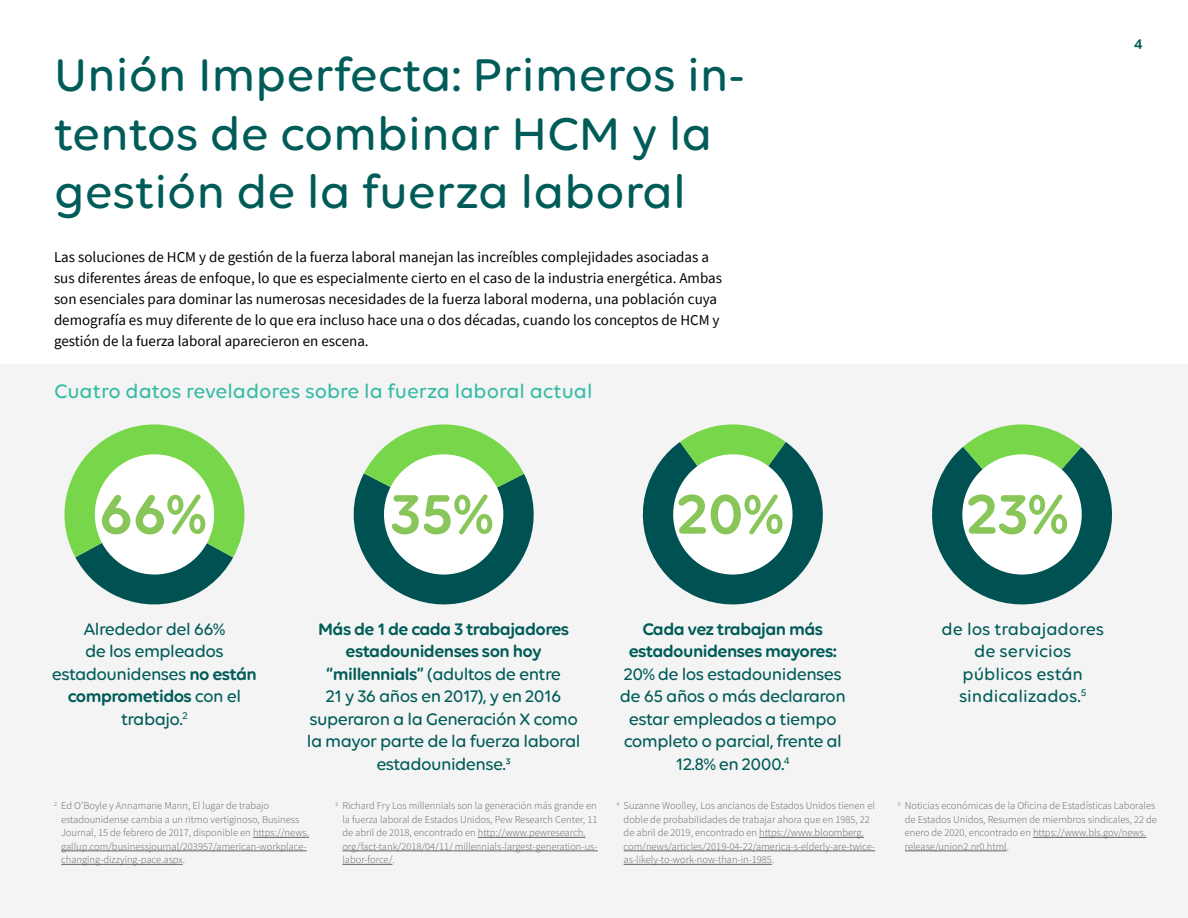
<style>
.page{position:relative;width:1188px;height:918px;background:#fff}
.page>*{position:absolute;margin:0;border:0;box-sizing:border-box;transform-origin:0 0}
.t1{font:600 60px "Volte Rounded";color:#88c659}
.t2{font:500 49.5px/58.5px "Volte Rounded";color:#005c58}
.t3{font:500 21px "Volte Rounded";color:#36bba5}
.t4{font:500 18px/22.5px "Volte Rounded";letter-spacing:-.03em;color:#005c58;text-align:center}
.t5{font:500 18px/22.5px "Volte Rounded";color:#005c58;text-align:center}
.t6{font:600 18px/22.5px "Volte Rounded";letter-spacing:-.03em;color:#005c58;text-align:center}
.t7{font:15px/21px "Source Sans Pro";color:#000}
.t8{font:600 15px "Volte Rounded";color:#005c58}
.t9{font:300 10.5px/13.5px "Source Sans Pro";color:#636466}
.s1{font-weight:600}
</style>
<div class="page">
<div style="left:0;top:364px;width:1188px;height:554px;background:#f4f4f4"></div>
<hr style="left:253px;top:837px;width:56px;height:1px;background:#636466">
<hr style="left:61px;top:851px;width:246px;height:1px;background:#636466">
<hr style="left:61px;top:864px;width:122px;height:1px;background:#636466">
<hr style="left:478px;top:837px;width:108px;height:1px;background:#636466">
<hr style="left:342px;top:851px;width:256px;height:1px;background:#636466">
<hr style="left:342px;top:864px;width:50px;height:1px;background:#636466">
<hr style="left:759px;top:837px;width:105px;height:1px;background:#636466">
<hr style="left:624px;top:851px;width:251px;height:1px;background:#636466">
<hr style="left:624px;top:864px;width:148px;height:1px;background:#636466">
<hr style="left:1033px;top:837px;width:113px;height:1px;background:#636466">
<hr style="left:905px;top:851px;width:102px;height:1px;background:#636466">
<svg style="left:64px;top:424px;width:181px;height:181px"></svg>
<div style="left:95px;top:454px;width:119px;height:121px;background:#fff;border-radius:50%"></div>
<svg style="left:353px;top:424px;width:181px;height:181px"></svg>
<div style="left:384px;top:454px;width:119px;height:121px;background:#fff;border-radius:50%"></div>
<svg style="left:932px;top:424px;width:180px;height:181px"></svg>
<div style="left:962px;top:454px;width:120px;height:121px;background:#fff;border-radius:50%"></div>
<svg style="left:642px;top:424px;width:181px;height:181px"></svg>
<div style="left:673px;top:454px;width:120px;height:121px;background:#fff;border-radius:50%"></div>
<h2 class="t2" style="left:54px;top:44px;width:692px">Unión Imperfecta: Primeros in&shy;tentos de combinar HCM y la gestión de la fuerza laboral</h2>
<p class="t7" style="left:54px;top:246px;width:670px">Las soluciones de HCM y de gestión de la fuerza laboral manejan las increíbles complejidades asociadas a sus diferentes áreas de enfoque, lo que es especialmente cierto en el caso de la industria energética. Ambas son esenciales para dominar las numerosas necesidades de la fuerza laboral moderna, una población cuya demografía es muy diferente de lo que era incluso hace una o dos décadas, cuando los conceptos de HCM y gestión de la fuerza laboral aparecieron en escena.</p>
<h3 class="t3" style="left:54px;top:379px;width:540px">Cuatro datos reveladores sobre la fuerza laboral actual</h3>
<h3 class="t8" style="left:1134px;top:35px;width:10px">4</h3>
<h1 class="t1" style="left:99px;top:479px;width:109px">66%</h1>
<h1 class="t1" style="left:390px;top:479px;width:104px">35%</h1>
<h1 class="t1" style="left:677px;top:479px;width:108px">20%</h1>
<h1 class="t1" style="left:967px;top:479px;width:102px">23%</h1>
<h3 class="t4" style="left:52px;top:617px;width:207px">Alrededor del 66%<br>de los empleados estadounidenses <span class="s1">no están comprometidos</span> con el trabajo.<sup>2</sup></h3>
<h3 class="t4" style="left:307px;top:617px;width:275px"><span class="s1">Más de 1 de cada 3 trabajadores estadounidenses son hoy “millennials”</span> (adultos de entre<br>21 y 36 años en 2017), y en 2016 superaron a la Generación X como la mayor parte de la fuerza laboral estadounidense.³</h3>
<h3 class="t6" style="left:629px;top:617px;width:210px">Cada vez trabajan más estadounidenses mayores:</h3>
<h3 class="t4" style="left:620px;top:662px;width:228px">20% de los estadounidenses de 65 años o más declararon estar empleados a tiempo completo o parcial, frente al<br>12.8% en 2000.<sup>4</sup></h3>
<h3 class="t5" style="left:941px;top:617px;width:164px">de los trabajadores de servicios públicos están sindicalizados.<sup>5</sup></h3>
<p class="t9" style="left:61px;top:799px;width:250px;text-indent:-7px"><sup>2</sup> Ed O’Boyle y Annamarie Mann, El lugar de trabajo estadounidense cambia a un ritmo vertiginoso, Business Journal, 15 de febrero de 2017, disponible en https://news. gallup.com/businessjournal/203957/american-workplace&shy;changing-dizzying-pace.aspx.</p>
<p class="t9" style="left:342px;top:799px;width:257px;text-indent:-7px"><sup>3</sup> Richard Fry Los millennials son la generación más grande en la fuerza laboral de Estados Unidos, Pew Research Center, 11 de abril de 2018, encontrado en http://www.pewresearch. org/fact-tank/2018/04/11/ millennials-largest-generation-us&shy;labor-force/.</p>
<p class="t9" style="left:624px;top:799px;width:253px;text-indent:-7px"><sup>4</sup> Suzanne Woolley, Los ancianos de Estados Unidos tienen el doble de probabilidades de trabajar ahora que en 1985, 22 de abril de 2019, encontrado en https://www.bloomberg. com/news/articles/2019-04-22/america-s-elderly-are-twice&shy;as-likely-to-work-now-than-in-1985.</p>
<p class="t9" style="left:905px;top:799px;width:254px;text-indent:-7px"><sup>5</sup> Noticias económicas de la Oficina de Estadísticas Laborales de Estados Unidos, Resumen de miembros sindicales, 22 de enero de 2020, encontrado en https://www.bls.gov/news. release/union2.nr0.html.</p>
</div>
